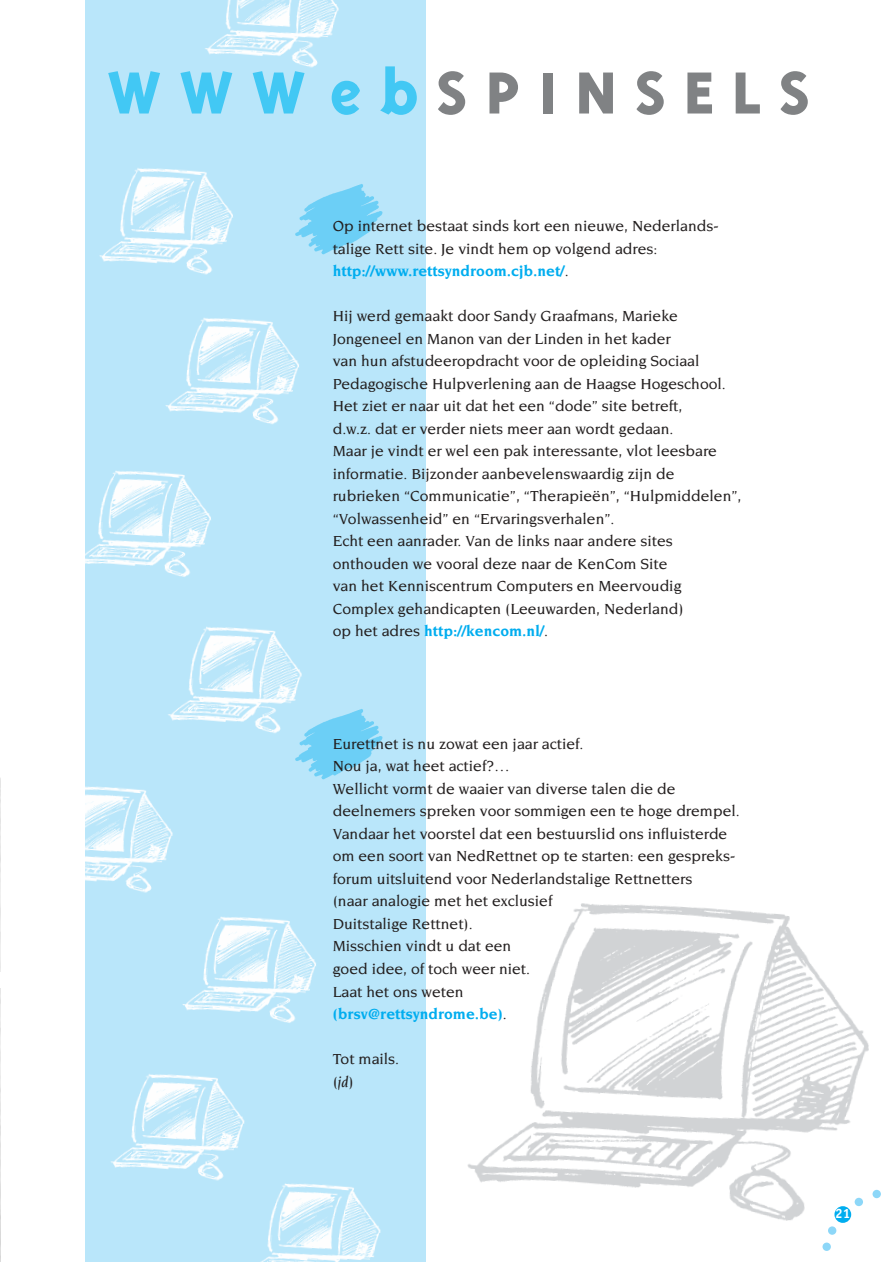
<style>
.page{position:relative;width:893px;height:1262px;background:#fff}
.page>*{position:absolute;margin:0;border:0;box-sizing:border-box;transform-origin:0 0}
.t1{font:800 68.25px "Triplex";letter-spacing:.26em;color:#808284}
.t2{font:500 15.75px/22.5px "Novarese";color:#231f1f}
.t3{font:italic 500 15.75px "Novarese";color:#231f1f}
.t4{font:700 13.5px "Officina Sans";color:#fff}
.s1{color:#42c8f4}
.s2{font-weight:700;color:#00adef}
</style>
<div class="page">
<div style="left:85px;top:0;width:341px;height:1262px;background:#b9e6fa"></div>
<div style="left:822px;top:1242px;width:8px;height:8px;background:#8dd7f8;border-radius:50%"></div>
<img style="left:295px;top:709px;width:88px;height:71px">
<img style="left:295px;top:184px;width:88px;height:71px">
<img style="left:467px;top:903px;width:414px;height:341px">
<svg style="left:0;top:778px;width:1px;height:484px"></svg>
<img style="left:182px;top:916px;width:134px;height:107px">
<img style="left:111px;top:1074px;width:134px;height:107px">
<img style="left:85px;top:470px;width:126px;height:107px">
<img style="left:168px;top:626px;width:146px;height:115px">
<img style="left:85px;top:786px;width:88px;height:107px">
<img style="left:242px;top:1173px;width:139px;height:89px">
<img style="left:165px;top:318px;width:134px;height:107px">
<img style="left:99px;top:168px;width:134px;height:107px">
<img style="left:205px;top:0;width:134px;height:68px">
<h1 class="t1" style="left:107px;top:66px;width:705px"><span class="s1">WWWeb</span>SPINSELS</h1>
<p class="t2" style="left:333px;top:216px;width:387px">Op internet bestaat sinds kort een nieuwe, Nederlands&shy;talige Rett site. Je vindt hem op volgend adres: <span class="s2">http://www.rettsyndroom.cjb.net/</span>.</p>
<p class="t2" style="left:333px;top:306px;width:410px">Hij werd gemaakt door Sandy Graafmans, Marieke Jongeneel en Manon van der Linden in het kader<br>van hun afstudeeropdracht voor de opleiding Sociaal Pedagogische Hulpverlening aan de Haagse Hogeschool.<br>Het ziet er naar uit dat het een “dode” site betreft,<br>d.w.z. dat er verder niets meer aan wordt gedaan.<br>Maar je vindt er wel een pak interessante, vlot leesbare informatie. Bijzonder aanbevelenswaardig zijn de rubrieken “Communicatie”, “Therapieën”, “Hulpmiddelen”, “Volwassenheid” en “Ervaringsverhalen”.<br>Echt een aanrader. Van de links naar andere sites onthouden we vooral deze naar de KenCom Site<br>van het Kenniscentrum Computers en Meervoudig Complex gehandicapten (Leeuwarden, Nederland)<br>op het adres <span class="s2">http://kencom.nl/</span>.</p>
<p class="t2" style="left:333px;top:733px;width:408px">Eurettnet is nu zowat een jaar actief.<br>Nou ja, wat heet actief?…<br>Wellicht vormt de waaier van diverse talen die de deelnemers spreken voor sommigen een te hoge drempel.<br>Vandaar het voorstel dat een bestuurslid ons influisterde om een soort van NedRettnet op te starten: een gespreks&shy;forum uitsluitend voor Nederlandstalige Rettnetters<br>(naar analogie met het exclusief<br>Duitstalige Rettnet).<br>Misschien vindt u dat een<br>goed idee, of toch weer niet.<br>Laat het ons weten<br><span class="s2">(brsv@rettsyndrome.be)</span>.</p>
<p class="t2" style="left:333px;top:1048px;width:68px">Tot mails.</p>
<p class="t3" style="left:333px;top:1075px;width:22px">(jd)</p>
<p class="t4" style="left:835px;top:1208px;width:17px">21</p>
</div>
